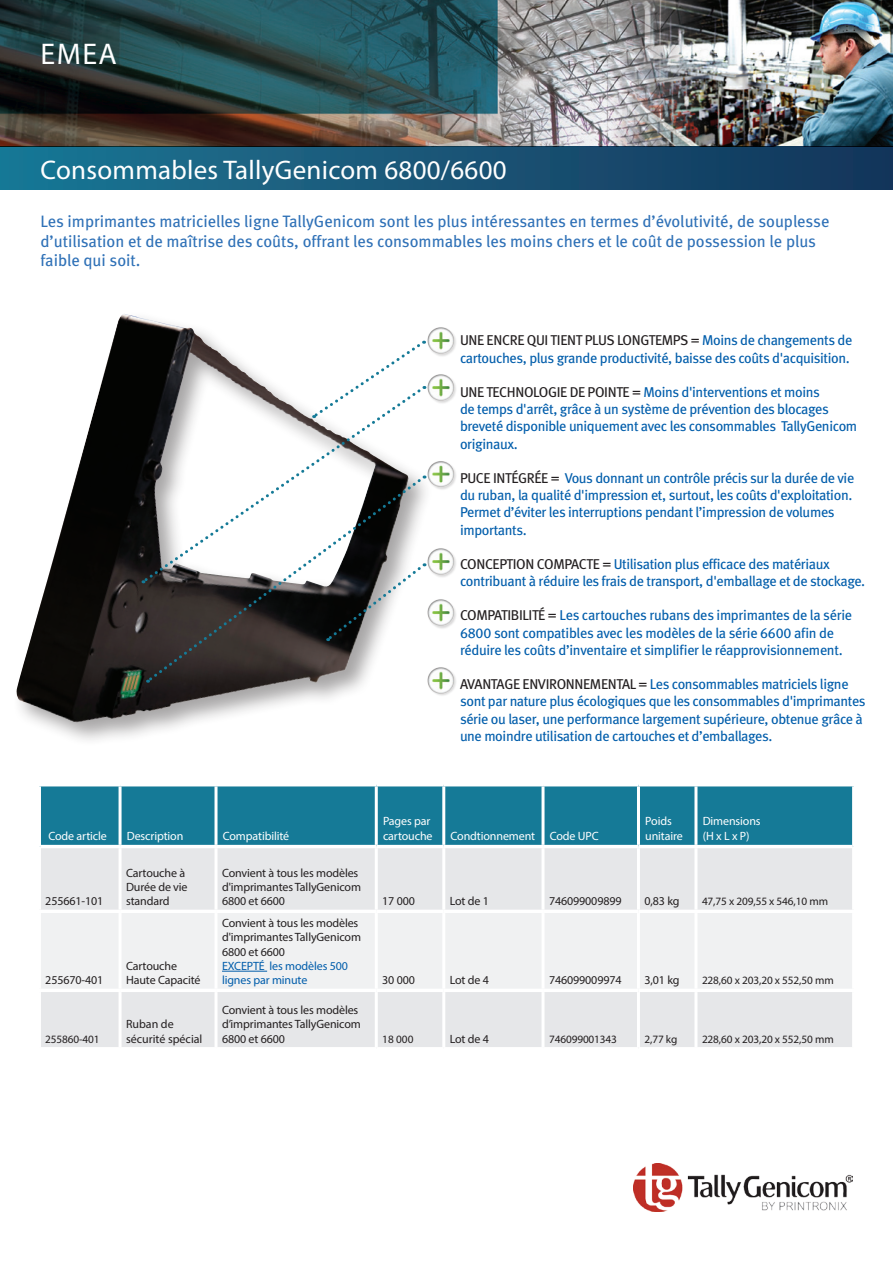
<style>
.page{position:relative;width:893px;height:1263px;background:#fff}
.page>*{position:absolute;margin:0;border:0;box-sizing:border-box;transform-origin:0 0}
.t1{font:30px "Myriad Pro";color:#fff}
.t2{font:27px "Myriad Pro";letter-spacing:.01em;color:#fff}
.t3{font:16.5px/19.5px "Meta Book LF";color:#2f71b7}
.t4{font:14.25px/17.2px "Meta Book LF";letter-spacing:-.025em;color:#015dab}
.t5{font:12px/14.4px "Myriad Pro";letter-spacing:-.01em;color:#231f20}
.t6{font:12px/14.4px "Myriad Pro";letter-spacing:-.01em;color:#fff}
.t7{font:12px "Myriad Pro";letter-spacing:-.01em;color:#231f20}
.t8{font:11.25px "Myriad Pro";letter-spacing:-.01em;color:#231f20}
.t9{font:11.25px "Myriad Pro";letter-spacing:-.01em;color:#231f20}
.s1{color:#231f20}
.s2{color:#015dab}
</style>
<div class="page">
<img style="left:0;top:0;width:893px;height:147px">
<div style="left:0;top:147px;width:893px;height:42px;background:linear-gradient(to right,#1c7795,#143459)"></div>
<img style="left:633px;top:1163px;width:219px;height:48px">
<div style="left:41px;top:786px;width:811px;height:59px;background:#157a97"></div>
<div style="left:41px;top:848px;width:811px;height:199px;background:#e6e7e9"></div>
<div style="left:41px;top:913px;width:811px;height:76px;background:#f0f1f2"></div>
<hr style="left:119px;top:786px;width:3px;height:59px;background:#fff">
<svg style="left:214px;top:786px;width:4px;height:59px"></svg>
<hr style="left:375px;top:786px;width:3px;height:59px;background:#fff">
<hr style="left:119px;top:992px;width:3px;height:55px;background:#fff">
<hr style="left:214px;top:992px;width:4px;height:55px;background:#f8f8f8">
<hr style="left:375px;top:992px;width:3px;height:55px;background:#fff">
<hr style="left:442px;top:992px;width:3px;height:55px;background:#fff">
<hr style="left:541px;top:992px;width:3px;height:55px;background:#fff">
<hr style="left:637px;top:992px;width:3px;height:55px;background:#fff">
<hr style="left:694px;top:992px;width:3px;height:55px;background:#fff">
<hr style="left:38px;top:989px;width:82px;height:3px;background:#fff">
<hr style="left:120px;top:989px;width:96px;height:3px;background:#fff">
<hr style="left:216px;top:989px;width:160px;height:3px;background:#fff">
<hr style="left:376px;top:989px;width:68px;height:3px;background:#fff">
<hr style="left:444px;top:989px;width:99px;height:3px;background:#fff">
<hr style="left:543px;top:989px;width:95px;height:3px;background:#fff">
<hr style="left:638px;top:989px;width:58px;height:3px;background:#fff">
<hr style="left:696px;top:989px;width:159px;height:3px;background:#fff">
<hr style="left:442px;top:786px;width:3px;height:59px;background:#fff">
<hr style="left:541px;top:786px;width:3px;height:59px;background:#fff">
<hr style="left:637px;top:786px;width:3px;height:59px;background:#fff">
<hr style="left:694px;top:786px;width:3px;height:59px;background:#fff">
<hr style="left:119px;top:848px;width:3px;height:62px;background:#fff">
<hr style="left:214px;top:848px;width:4px;height:62px;background:#f5f6f6">
<hr style="left:375px;top:848px;width:3px;height:62px;background:#fff">
<hr style="left:442px;top:848px;width:3px;height:62px;background:#fff">
<hr style="left:541px;top:848px;width:3px;height:62px;background:#fff">
<hr style="left:637px;top:848px;width:3px;height:62px;background:#fff">
<hr style="left:694px;top:848px;width:3px;height:62px;background:#fff">
<hr style="left:38px;top:910px;width:82px;height:3px;background:#fff">
<hr style="left:119px;top:913px;width:3px;height:76px;background:#fff">
<hr style="left:120px;top:910px;width:96px;height:3px;background:#fff">
<hr style="left:214px;top:913px;width:4px;height:76px;background:#fff">
<hr style="left:216px;top:910px;width:160px;height:3px;background:#fff">
<hr style="left:375px;top:913px;width:3px;height:76px;background:#fff">
<hr style="left:376px;top:910px;width:68px;height:3px;background:#fff">
<hr style="left:442px;top:913px;width:3px;height:76px;background:#fff">
<hr style="left:444px;top:910px;width:99px;height:3px;background:#fff">
<hr style="left:541px;top:913px;width:3px;height:76px;background:#fff">
<hr style="left:543px;top:910px;width:95px;height:3px;background:#fff">
<hr style="left:637px;top:913px;width:3px;height:76px;background:#fff">
<hr style="left:638px;top:910px;width:58px;height:3px;background:#fff">
<hr style="left:694px;top:913px;width:3px;height:76px;background:#fff">
<hr style="left:696px;top:910px;width:159px;height:3px;background:#fff">
<hr style="left:222px;top:971px;width:45px;height:1px;background:#015dab">
<div style="left:12px;top:310px;width:422px;height:438px;background:#231f20;opacity:.4"></div>
<img style="left:16px;top:316px;width:393px;height:407px">
<img style="left:427px;top:324px;width:29px;height:36px">
<img style="left:427px;top:371px;width:29px;height:36px">
<img style="left:427px;top:458px;width:29px;height:35px">
<img style="left:427px;top:545px;width:29px;height:36px">
<img style="left:427px;top:596px;width:29px;height:36px">
<img style="left:427px;top:664px;width:29px;height:36px">
<svg style="left:141px;top:387px;width:282px;height:197px"></svg>
<svg style="left:312px;top:341px;width:113px;height:78px"></svg>
<svg style="left:146px;top:476px;width:277px;height:208px"></svg>
<svg style="left:326px;top:563px;width:99px;height:79px"></svg>
<p class="t1" style="left:40px;top:35px;width:78px">EMEA</p>
<p class="t2" style="left:40px;top:154px;width:468px">Consommables TallyGenicom 6800/6600</p>
<p class="t3" style="left:40px;top:212px;width:790px">Les imprimantes matricielles ligne TallyGenicom sont les plus intéressantes en termes d’évolutivité, de souplesse d’utilisation et de maîtrise des coûts, offrant les consommables les moins chers et le coût de possession le plus faible qui soit.</p>
<p class="t4" style="left:460px;top:332px;width:394px"><span class="s1">UNE ENCRE QUI TIENT PLUS LONGTEMPS =</span> Moins de changements de cartouches, plus grande productivité, baisse des coûts d'acquisition.</p>
<p class="t4" style="left:460px;top:383px;width:399px"><span class="s1">UNE TECHNOLOGIE DE POINTE =</span> Moins d'interventions et moins<br>de temps d'arrêt, grâce à un système de prévention des blocages breveté disponible uniquement avec les consommables TallyGenicom originaux.</p>
<p class="t4" style="left:460px;top:469px;width:396px"><span class="s1">PUCE INTÉGRÉE =</span> Vous donnant un contrôle précis sur la durée de vie du ruban, la qualité d'impression et, surtout, les coûts d'exploitation.<br>Permet d’éviter les interruptions pendant l’impression de volumes importants.</p>
<p class="t4" style="left:460px;top:555px;width:407px"><span class="s1">CONCEPTION COMPACTE =</span> Utilisation plus efficace des matériaux contribuant à réduire les frais de transport, d'emballage et de stockage.</p>
<p class="t4" style="left:460px;top:607px;width:394px"><span class="s1">COMPATIBILITÉ =</span> Les cartouches rubans des imprimantes de la série<br>6800 sont compatibles avec les modèles de la série 6600 afin de réduire les coûts d’inventaire et simplifier le réapprovisionnement.</p>
<p class="t4" style="left:460px;top:675px;width:407px"><span class="s1">AVANTAGE ENVIRONNEMENTAL =</span> Les consommables matriciels ligne sont par nature plus écologiques que les consommables d'imprimantes série ou laser, une performance largement supérieure, obtenue grâce à une moindre utilisation de cartouches et d’emballages.</p>
<p class="t6" style="left:48px;top:828px;width:60px">Code article</p>
<p class="t6" style="left:127px;top:828px;width:58px">Description</p>
<p class="t6" style="left:223px;top:828px;width:68px">Compatibilité</p>
<p class="t5" style="left:45px;top:894px;width:60px">255661-101</p>
<p class="t5" style="left:45px;top:973px;width:60px">255670-401</p>
<p class="t9" style="left:45px;top:1032px;width:56px">255860-401</p>
<p class="t5" style="left:126px;top:865px;width:63px">Cartouche à<br>Durée de vie standard</p>
<p class="t5" style="left:222px;top:865px;width:141px">Convient à tous les modèles d'imprimantes TallyGenicom<br>6800 et 6600</p>
<p class="t5" style="left:126px;top:958px;width:53px">Cartouche</p>
<p class="t5" style="left:126px;top:973px;width:76px">Haute Capacité</p>
<p class="t5" style="left:126px;top:1017px;width:78px">Ruban de sécurité spécial</p>
<p class="t5" style="left:222px;top:915px;width:141px">Convient à tous les modèles d'imprimantes TallyGenicom<br>6800 et 6600<br><span class="s2">EXCEPTÉ les modèles 500 lignes par minute</span></p>
<p class="t5" style="left:222px;top:1002px;width:140px">Convient à tous les modèles d’imprimantes TallyGenicom<br>6800 et 6600</p>
<p class="t6" style="left:383px;top:814px;width:51px">Pages par cartouche</p>
<p class="t6" style="left:451px;top:828px;width:86px">Condtionnement</p>
<p class="t6" style="left:550px;top:828px;width:51px">Code UPC</p>
<p class="t6" style="left:645px;top:814px;width:39px">Poids unitaire</p>
<p class="t6" style="left:703px;top:814px;width:59px">Dimensions (H x L x P)</p>
<p class="t5" style="left:382px;top:894px;width:34px">17 000</p>
<p class="t5" style="left:450px;top:894px;width:41px">Lot de 1</p>
<p class="t5" style="left:549px;top:894px;width:74px">746099009899</p>
<p class="t5" style="left:644px;top:894px;width:37px">0,83 kg</p>
<p class="t8" style="left:702px;top:895px;width:128px">47,75 x 209,55 x 546,10 mm</p>
<p class="t5" style="left:382px;top:973px;width:34px">30 000</p>
<p class="t5" style="left:450px;top:973px;width:41px">Lot de 4</p>
<p class="t7" style="left:549px;top:973px;width:74px">746099009974</p>
<p class="t5" style="left:644px;top:973px;width:37px">3,01 kg</p>
<p class="t8" style="left:702px;top:974px;width:133px">228,60 x 203,20 x 552,50 mm</p>
<p class="t9" style="left:382px;top:1032px;width:33px">18 000</p>
<p class="t5" style="left:450px;top:1031px;width:41px">Lot de 4</p>
<p class="t8" style="left:549px;top:1032px;width:70px">746099001343</p>
<p class="t8" style="left:644px;top:1032px;width:34px">2,77 kg</p>
<p class="t8" style="left:702px;top:1032px;width:133px">228,60 x 203,20 x 552,50 mm</p>
</div>
